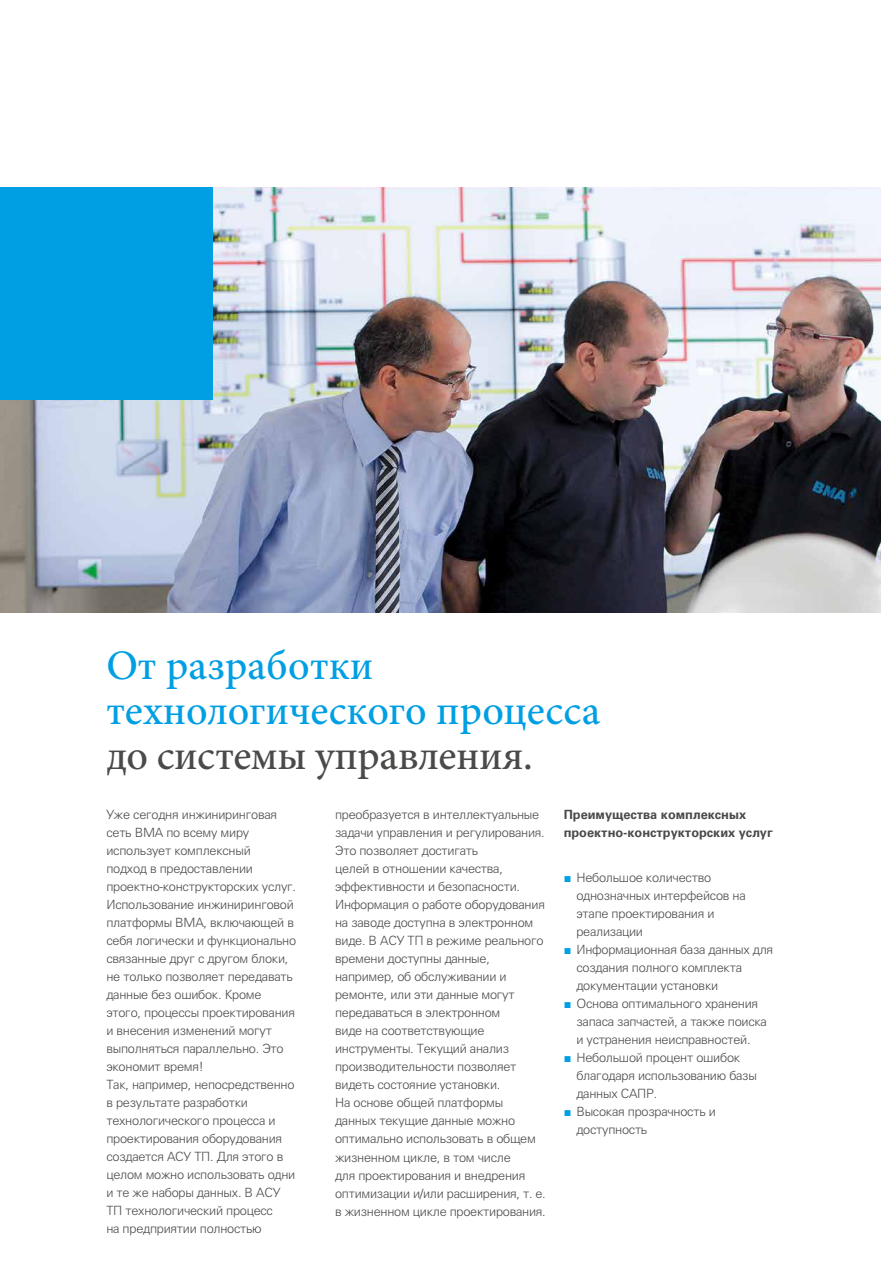
<style>
.page{position:relative;width:881px;height:1263px;background:#fff}
.page>*{position:absolute;margin:0;border:0;box-sizing:border-box;transform-origin:0 0}
.t1{font:500 42px/45px "Minion Pro";color:#009fe3}
.t2{font:500 42px "Minion Pro";letter-spacing:-.01em;color:#4a4a49}
.t3{font:300 12.75px/18px "Univers LTCYR 45";letter-spacing:-.02em;color:#4a4a49}
.t4{font:700 12.75px/18px "Univers LTCYR 65";color:#4a4a49}
.s1{font-family:"Arial";font-weight:400;color:#009fe3}
</style>
<div class="page">
<img style="left:0;top:187px;width:880px;height:425px">
<div style="left:0;top:187px;width:213px;height:213px;background:#009fe3"></div>
<h1 class="t1" style="left:106px;top:643px;width:495px">От разработки технологического процесса</h1>
<h1 class="t2" style="left:106px;top:727px;width:428px">до системы управления.</h1>
<p class="t3" style="left:106px;top:805px;width:191px">Уже сегодня инжиниринговая сеть BMA по всему миру использует комплексный<br>подход в предоставлении проектно-конструкторских услуг.<br>Использование инжиниринговой платформы BMA, включающей в себя логически и функционально связанные друг с другом блоки, не только позволяет передавать данные без ошибок. Кроме этого, процессы проектирования и внесения изменений могут выполняться параллельно. Это экономит время!<br>Так, например, непосредственно в результате разработки технологического процесса и проектирования оборудования создается АСУ ТП. Для этого в целом можно использовать одни и те же наборы данных. В АСУ<br>ТП технологический процесс<br>на предприятии полностью</p>
<p class="t3" style="left:335px;top:805px;width:212px">преобразуется в интеллектуальные задачи управления и регулирования.<br>Это позволяет достигать<br>целей в отношении качества, эффективности и безопасности.<br>Информация о работе оборудования на заводе доступна в электронном виде. В АСУ ТП в режиме реального времени доступны данные, например, об обслуживании и ремонте, или эти данные могут передаваться в электронном<br>виде на соответствующие инструменты. Текущий анализ производительности позволяет видеть состояние установки.<br>На основе общей платформы данных текущие данные можно оптимально использовать в общем жизненном цикле, в том числе<br>для проектирования и внедрения оптимизации и/или расширения, т. е. в жизненном цикле проектирования.</p>
<p class="t4" style="left:563px;top:805px;width:210px">Преимущества комплексных проектно-конструкторских услуг</p>
<p class="t3" style="left:576px;top:868px;width:171px;text-indent:-13px"><span class="s1">■</span> Небольшое количество однозначных интерфейсов на этапе проектирования и реализации</p>
<p class="t3" style="left:576px;top:940px;width:198px;text-indent:-13px"><span class="s1">■</span> Информационная база данных для создания полного комплекта документации установки</p>
<p class="t3" style="left:576px;top:994px;width:192px;text-indent:-13px"><span class="s1">■</span> Основа оптимального хранения запаса запчастей, а также поиска и устранения неисправностей.</p>
<p class="t3" style="left:576px;top:1048px;width:182px;text-indent:-13px"><span class="s1">■</span> Небольшой процент ошибок благодаря использованию базы данных САПР.</p>
<p class="t3" style="left:576px;top:1102px;width:141px;text-indent:-13px"><span class="s1">■</span> Высокая прозрачность и доступность</p>
</div>
